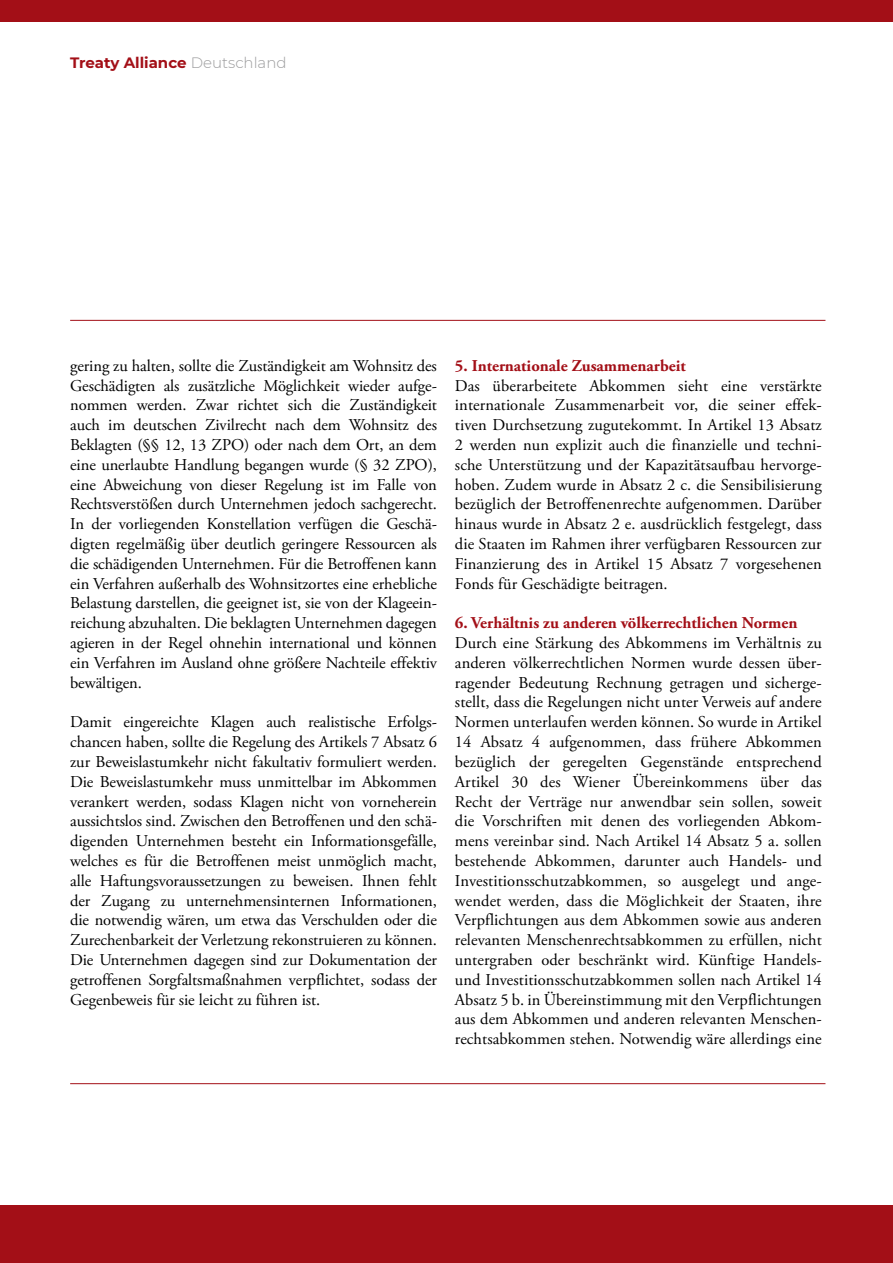
<style>
.page{position:relative;width:893px;height:1263px;background:#fff}
.page>*{position:absolute;margin:0;border:0;box-sizing:border-box;transform-origin:0 0}
.t1{font:16.5px/19.8px "Adobe Garamond Pro";letter-spacing:-.005em;color:#000;text-align:justify}
.t2{font:700 16.5px "Adobe Garamond Pro";color:#a30f17}
.t3{font:700 15px "Montserrat";color:#a30f17}
.s1{font-weight:300;color:#9c9c9d}
</style>
<div class="page">
<div style="left:0;top:1205px;width:893px;height:58px;background:#a30f17"></div>
<div style="left:0;top:0;width:893px;height:21px;background:#a30f17"></div>
<hr style="left:70px;top:1083px;width:755px;height:1px;background:#a30f17">
<hr style="left:70px;top:320px;width:755px;height:1px;background:#a30f17">
<p class="t3" style="left:70px;top:57px;width:218px">Treaty Alliance <span class="s1">Deutschland</span></p>
<p class="t1" style="left:70px;top:356px;width:368px">gering zu halten, sollte die Zuständigkeit am Wohnsitz des Geschädigten als zusätzliche Möglichkeit wieder aufge&shy;nommen werden. Zwar richtet sich die Zuständigkeit auch im deutschen Zivilrecht nach dem Wohnsitz des Beklagten (§§ 12, 13 ZPO) oder nach dem Ort, an dem eine unerlaubte Handlung begangen wurde (§ 32 ZPO), eine Abweichung von dieser Regelung ist im Falle von Rechtsverstößen durch Unternehmen jedoch sachgerecht.<br>In der vorliegenden Konstellation verfügen die Geschä&shy;digten regelmäßig über deutlich geringere Ressourcen als die schädigenden Unternehmen. Für die Betroffenen kann ein Verfahren außerhalb des Wohnsitzortes eine erhebliche Belastung darstellen, die geeignet ist, sie von der Klageein&shy;reichung abzuhalten. Die beklagten Unternehmen dagegen agieren in der Regel ohnehin international und können ein Verfahren im Ausland ohne größere Nachteile effektiv bewältigen.</p>
<p class="t1" style="left:70px;top:713px;width:368px">Damit eingereichte Klagen auch realistische Erfolgs&shy;chancen haben, sollte die Regelung des Artikels 7 Absatz 6 zur Beweislastumkehr nicht fakultativ formuliert werden.<br>Die Beweislastumkehr muss unmittelbar im Abkommen verankert werden, sodass Klagen nicht von vorneherein aussichtslos sind. Zwischen den Betroffenen und den schä&shy;digenden Unternehmen besteht ein Informationsgefälle, welches es für die Betroffenen meist unmöglich macht, alle Haftungsvoraussetzungen zu beweisen. Ihnen fehlt der Zugang zu unternehmensinternen Informationen, die notwendig wären, um etwa das Verschulden oder die Zurechenbarkeit der Verletzung rekonstruieren zu können.<br>Die Unternehmen dagegen sind zur Dokumentation der getroffenen Sorgfaltsmaßnahmen verpflichtet, sodass der Gegenbeweis für sie leicht zu führen ist.</p>
<p class="t2" style="left:455px;top:357px;width:232px">5. Internationale Zusammenarbeit</p>
<p class="t1" style="left:455px;top:376px;width:368px">Das überarbeitete Abkommen sieht eine verstärkte internationale Zusammenarbeit vor, die seiner effek&shy;tiven Durchsetzung zugutekommt. In Artikel 13 Absatz 2 werden nun explizit auch die finanzielle und techni&shy;sche Unterstützung und der Kapazitätsaufbau hervorge&shy;hoben. Zudem wurde in Absatz 2 c. die Sensibilisierung bezüglich der Betroffenenrechte aufgenommen. Darüber hinaus wurde in Absatz 2 e. ausdrücklich festgelegt, dass die Staaten im Rahmen ihrer verfügbaren Ressourcen zur Finanzierung des in Artikel 15 Absatz 7 vorgesehenen Fonds für Geschädigte beitragen.</p>
<p class="t2" style="left:455px;top:614px;width:344px">6. Verhältnis zu anderen völkerrechtlichen Normen</p>
<p class="t1" style="left:455px;top:634px;width:368px">Durch eine Stärkung des Abkommens im Verhältnis zu anderen völkerrechtlichen Normen wurde dessen über&shy;ragender Bedeutung Rechnung getragen und sicherge&shy;stellt, dass die Regelungen nicht unter Verweis auf andere Normen unterlaufen werden können. So wurde in Artikel 14 Absatz 4 aufgenommen, dass frühere Abkommen bezüglich der geregelten Gegenstände entsprechend Artikel 30 des Wiener Übereinkommens über das Recht der Verträge nur anwendbar sein sollen, soweit die Vorschriften mit denen des vorliegenden Abkom&shy;mens vereinbar sind. Nach Artikel 14 Absatz 5 a. sollen bestehende Abkommen, darunter auch Handels- und Investitionsschutzabkommen, so ausgelegt und ange&shy;wendet werden, dass die Möglichkeit der Staaten, ihre Verpflichtungen aus dem Abkommen sowie aus anderen relevanten Menschenrechtsabkommen zu erfüllen, nicht untergraben oder beschränkt wird. Künftige Handels&shy;und Investitionsschutzabkommen sollen nach Artikel 14<br>Absatz 5 b. in Übereinstimmung mit den Verpflichtungen aus dem Abkommen und anderen relevanten Menschen&shy;rechtsabkommen stehen. Notwendig wäre allerdings eine</p>
</div>
